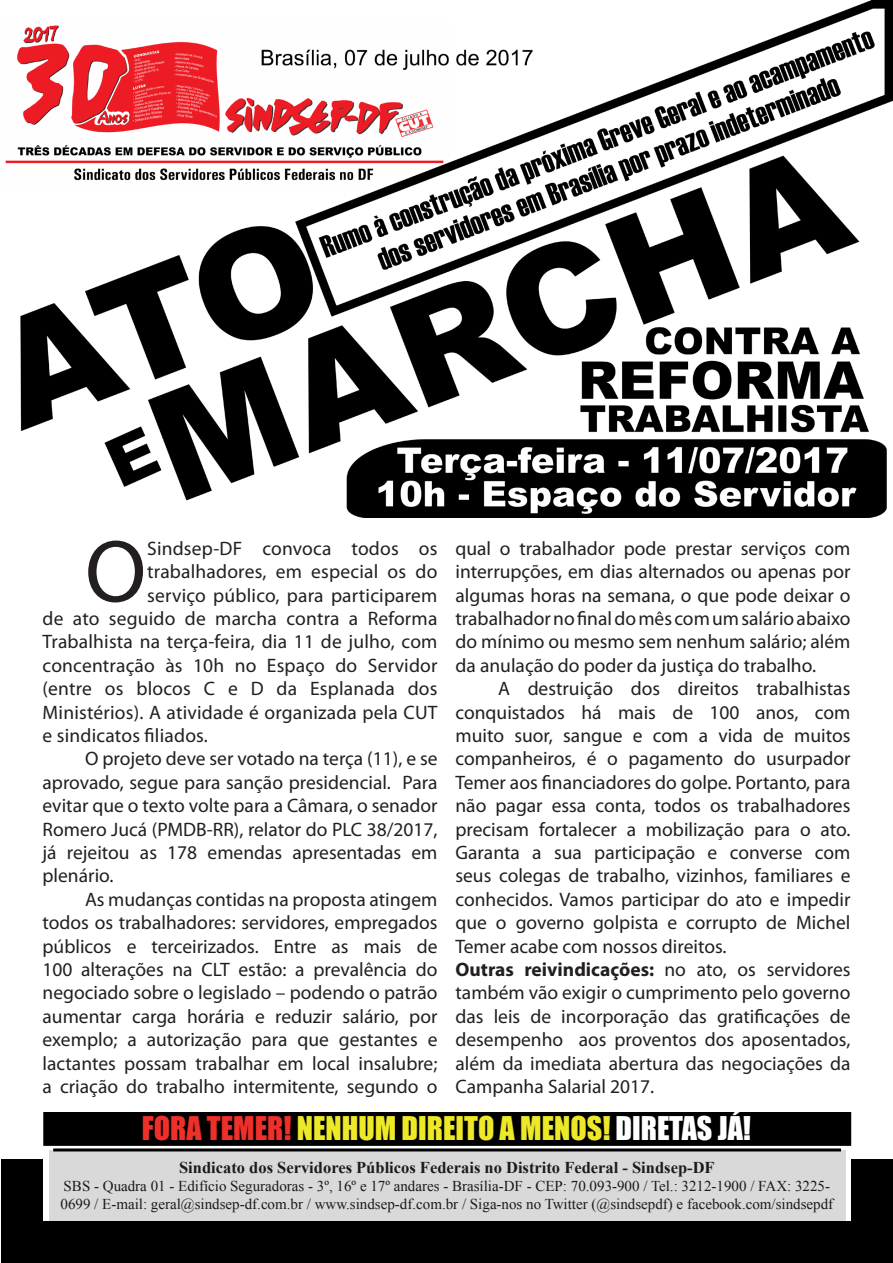
<style>
.page{position:relative;width:893px;height:1263px;background:#fff}
.page>*{position:absolute;margin:0;border:0;box-sizing:border-box;transform-origin:0 0}
.t1{font:88.95px "Myriad Pro";color:#231f20}
.t2{font:30px "Impact";color:#ede929}
.t3{font:19.5px/23.4px "Myriad Pro";letter-spacing:.005em;color:#231f20;text-align:justify}
.t4{font:700 16.5px "Times New Roman";color:#231f20}
.t5{font:15px/18px "Times New Roman";color:#231f20}
.s1{font-weight:700}
.s2{color:#ee2f2a}
.s3{color:#fff}
</style>
<div class="page">
<div style="left:2px;top:1159px;width:891px;height:104px;background:#000"></div>
<div style="left:43px;top:1142px;width:807px;height:78px;background:#fff"></div>
<hr style="left:53px;top:1148px;width:788px;height:3px;background:#000">
<div style="left:49px;top:1150px;width:796px;height:70px;background:#d9d9d9"></div>
<div style="left:44px;top:1113px;width:806px;height:32px;background:#000"></div>
<div style="left:43px;top:1112px;width:808px;height:34px;border:2px solid #000"></div>
<img style="left:5px;top:0;width:887px;height:517px">
<p class="t1" style="left:85px;top:517px;width:63px">O</p>
<p class="t3" style="left:147px;top:536px;width:292px">Sindsep-DF convoca todos os</p>
<p class="t3" style="left:147px;top:559px;width:292px">trabalhadores, em especial os do</p>
<p class="t3" style="left:147px;top:583px;width:292px">serviço público, para participarem</p>
<p class="t3" style="left:43px;top:606px;width:396px">de ato seguido de marcha contra a Reforma</p>
<p class="t3" style="left:43px;top:630px;width:396px">Trabalhista na terça-feira, dia 11 de julho, com</p>
<p class="t3" style="left:43px;top:653px;width:396px">concentração às 10h no Espaço do Servidor</p>
<p class="t3" style="left:43px;top:676px;width:396px">(entre os blocos C e D da Esplanada dos</p>
<p class="t3" style="left:43px;top:700px;width:396px">Ministérios). A atividade é organizada pela CUT</p>
<p class="t3" style="left:43px;top:723px;width:167px">e sindicatos filiados.</p>
<p class="t3" style="left:43px;top:747px;width:396px;text-indent:43px">O projeto deve ser votado na terça (11), e se aprovado, segue para sanção presidencial. Para evitar que o texto volte para a Câmara, o senador Romero Jucá (PMDB-RR), relator do PLC 38/2017, já rejeitou as 178 emendas apresentadas em plenário.</p>
<p class="t3" style="left:43px;top:887px;width:396px;text-indent:43px">As mudanças contidas na proposta atingem todos os trabalhadores: servidores, empregados públicos e terceirizados. Entre as mais de 100 alterações na CLT estão: a prevalência do negociado sobre o legislado – podendo o patrão aumentar carga horária e reduzir salário, por exemplo; a autorização para que gestantes e lactantes possam trabalhar em local insalubre; a criação do trabalho intermitente, segundo o</p>
<p class="t3" style="left:455px;top:536px;width:396px">qual o trabalhador pode prestar serviços com interrupções, em dias alternados ou apenas por algumas horas na semana, o que pode deixar o trabalhador no final do mês com um salário abaixo do mínimo ou mesmo sem nenhum salário; além da anulação do poder da justiça do trabalho.</p>
<p class="t3" style="left:455px;top:676px;width:396px;text-indent:43px">A destruição dos direitos trabalhistas conquistados há mais de 100 anos, com muito suor, sangue e com a vida de muitos companheiros, é o pagamento do usurpador Temer aos financiadores do golpe. Portanto, para não pagar essa conta, todos os trabalhadores precisam fortalecer a mobilização para o ato.<br>Garanta a sua participação e converse com seus colegas de trabalho, vizinhos, familiares e conhecidos. Vamos participar do ato e impedir que o governo golpista e corrupto de Michel Temer acabe com nossos direitos.</p>
<p class="t3" style="left:455px;top:957px;width:396px"><span class="s1">Outras reivindicações:</span> no ato, os servidores também vão exigir o cumprimento pelo governo das leis de incorporação das gratificações de desempenho aos proventos dos aposentados, além da imediata abertura das negociações da Campanha Salarial 2017.</p>
<p class="t2" style="left:142px;top:1105px;width:611px"><span class="s2">FORA TEMER!</span> NENHUM DIREITO A MENOS! <span class="s3">DIRETAS JÁ!</span></p>
<p class="t4" style="left:179px;top:1156px;width:537px">Sindicato dos Servidores Públicos Federais no Distrito Federal - Sindsep-DF</p>
<p class="t5" style="left:61px;top:1177px;width:774px">SBS - Quadra 01 - Edifício Seguradoras - 3º, 16º e 17º andares - Brasília-DF - CEP: 70.093-900 / Tel.: 3212-1900 / FAX: 3225-<br>0699 / E-mail: geral@sindsep-df.com.br / www.sindsep-df.com.br / Siga-nos no Twitter (@sindsepdf) e facebook.com/sindsepdf</p>
</div>
